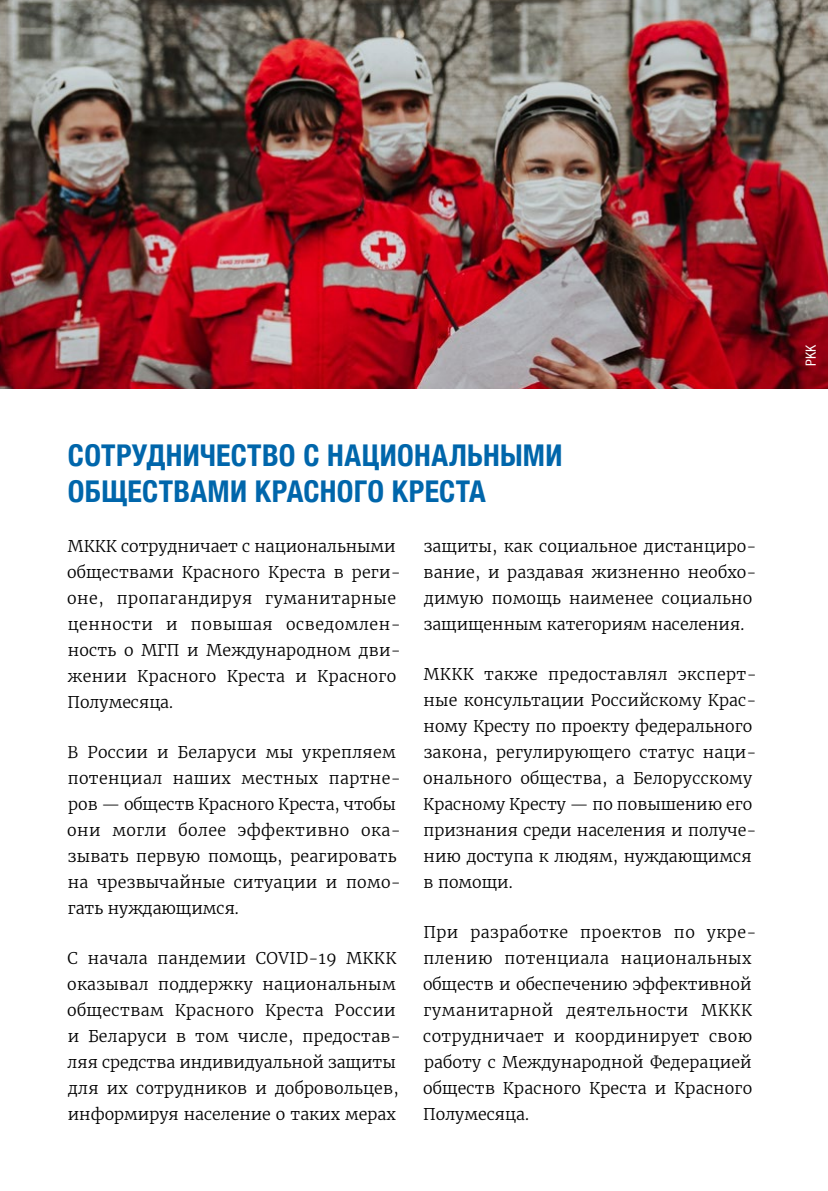
<style>
.page{position:relative;width:828px;height:1191px;background:#fff}
.page>*{position:absolute;margin:0;border:0;box-sizing:border-box;transform-origin:0 0}
.t1{font:700 condensed 30px/36px "Helvetica Neue";letter-spacing:.01em;color:#0066ab}
.t2{font:300 16px/26px "Merriweather";letter-spacing:.015em;color:#000}
.t3{font:condensed 14px "Helvetica Neue";color:#fff}
</style>
<div class="page">
<img style="left:0;top:0;width:828px;height:389px">
<h1 class="t1" style="left:68px;top:437px;width:496px">СОТРУДНИЧЕСТВО С НАЦИОНАЛЬНЫМИ<br>ОБЩЕСТВАМИ КРАСНОГО КРЕСТА</h1>
<p class="t2" style="left:67px;top:533px;width:335px">МККК сотрудничает с национальными обществами Красного Креста в реги&shy;оне, пропагандируя гуманитарные ценности и повышая осведомлен&shy;ность о МГП и Международном дви&shy;жении Красного Креста и Красного<br>Полумесяца.</p>
<p class="t2" style="left:67px;top:739px;width:335px">В России и Беларуси мы укрепляем потенциал наших местных партне&shy;ров — обществ Красного Креста, чтобы они могли более эффективно ока&shy;зывать первую помощь, реагировать на чрезвычайные ситуации и помо&shy;гать нуждающимся.</p>
<p class="t2" style="left:67px;top:945px;width:335px">С начала пандемии COVID-19 МККК оказывал поддержку национальным обществам Красного Креста России и Беларуси в том числе, предостав&shy;ляя средства индивидуальной защиты для их сотрудников и добровольцев, информируя население о таких мерах</p>
<p class="t2" style="left:423px;top:533px;width:335px">защиты, как социальное дистанциро&shy;вание, и раздавая жизненно необхо&shy;димую помощь наименее социально защищенным категориям населения.</p>
<p class="t2" style="left:423px;top:661px;width:335px">МККК также предоставлял эксперт&shy;ные консультации Российскому Крас&shy;ному Кресту по проекту федерального закона, регулирующего статус наци&shy;онального общества, а Белорусскому<br>Красному Кресту — по повышению его признания среди населения и получе&shy;нию доступа к людям, нуждающимся в помощи.</p>
<p class="t2" style="left:423px;top:919px;width:335px">При разработке проектов по укре&shy;плению потенциала национальных обществ и обеспечению эффективной гуманитарной деятельности МККК сотрудничает и координирует свою работу с Международной Федерацией обществ Красного Креста и Красного<br>Полумесяца.</p>
<p class="t3" style="left:803px;top:365px;width:22px;rotate:-90deg">РКК</p>
</div>
